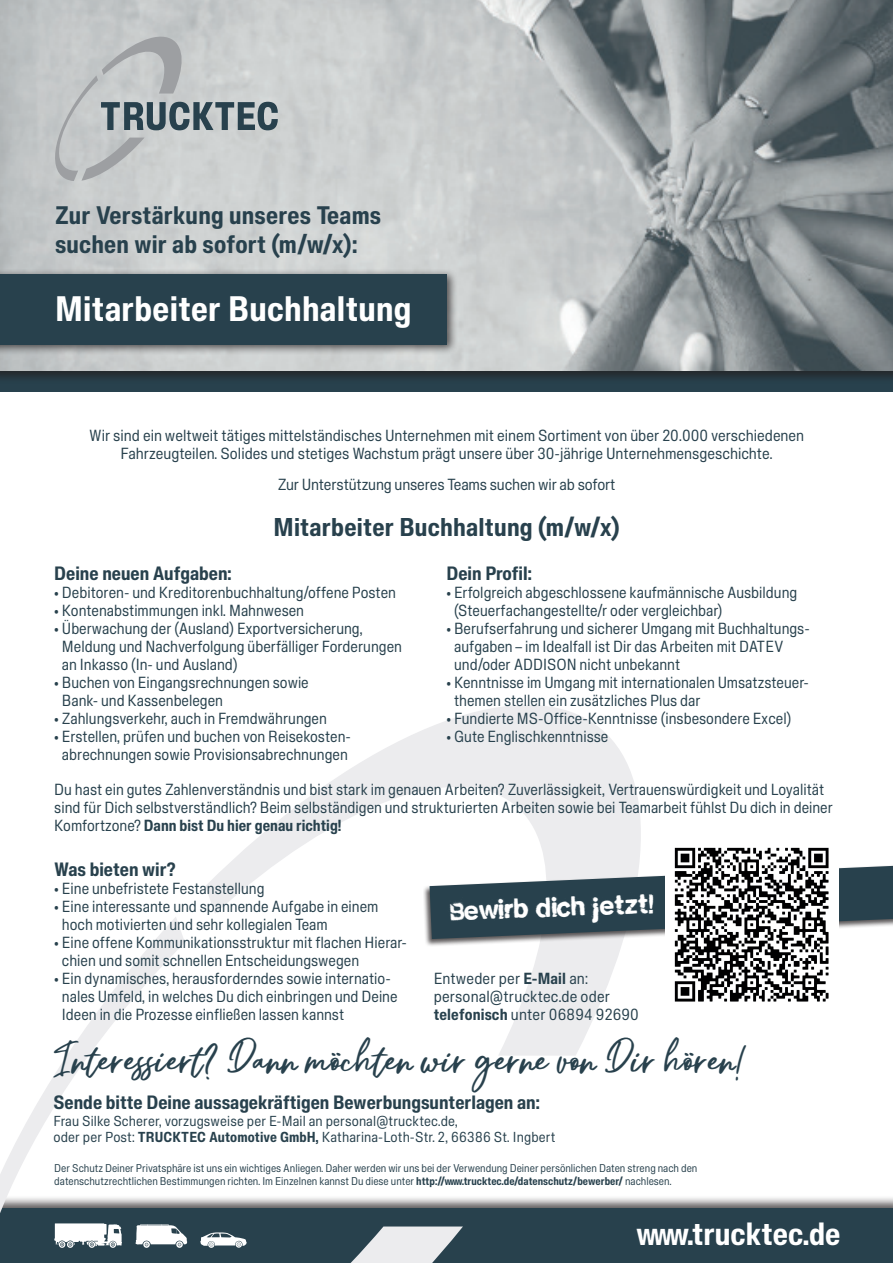
<style>
.page{position:relative;width:893px;height:1263px;background:#fff}
.page>*{position:absolute;margin:0;border:0;box-sizing:border-box;transform-origin:0 0}
.t1{font:700 33px "Slussen Condensed";letter-spacing:.01em;color:#fff}
.t2{font:700 30px "Slussen Condensed";color:#fff}
.t3{font:28.5px "cityburn";color:#fff}
.t4{font:25.5px "Christian Heedlay";letter-spacing:.01em;color:#28414d}
.t5{font:700 24px "Slussen Condensed";letter-spacing:.01em;color:#28414d}
.t6{font:700 23.7px/28.3px "Slussen Condensed";letter-spacing:.01em;color:#28414d}
.t7{font:700 18px "Slussen Condensed";color:#28414d}
.t8{font:15px/18px "Slussen Condensed";color:#28414d}
.t9{font:13.5px/16.2px "Slussen Condensed";letter-spacing:.01em;color:#28414d}
.t10{font:10.5px/12.6px "Slussen Condensed";color:#28414d}
.s1{font-weight:700}
</style>
<div class="page">
<div style="left:0;top:1195px;width:893px;height:68px;background:#231f20;opacity:.75"></div>
<div style="left:0;top:1209px;width:893px;height:54px;background:#28414d"></div>
<div style="left:0;top:349px;width:893px;height:42px;background:#28414d"></div>
<div style="left:0;top:0;width:893px;height:384px;background:#231f20;opacity:.75"></div>
<img style="left:0;top:0;width:893px;height:370px">
<svg style="left:0;top:705px;width:665px;height:558px"></svg>
<div style="left:0;top:269px;width:458px;height:87px;background:#231f20;opacity:.75"></div>
<div style="left:0;top:274px;width:446px;height:70px;background:#28414d"></div>
<div style="left:423px;top:861px;width:470px;height:86px;background:#231f20;opacity:.75"></div>
<svg style="left:430px;top:866px;width:463px;height:73px"></svg>
<img style="left:666px;top:847px;width:173px;height:155px">
<svg style="left:46px;top:31px;width:232px;height:150px;background:#b9bebf"></svg>
<svg style="left:200px;top:1232px;width:47px;height:16px"></svg>
<svg style="left:54px;top:1223px;width:68px;height:25px;background:#ccd1d4"></svg>
<svg style="left:136px;top:1224px;width:51px;height:24px"></svg>
<h3 class="t6" style="left:55px;top:199px;width:328px">Zur Verstärkung unseres Teams suchen wir ab sofort (m/w/x):</h3>
<h1 class="t1" style="left:55px;top:280px;width:358px">Mitarbeiter Buchhaltung</h1>
<p class="t8" style="left:89px;top:425px;width:717px;text-align:center">Wir sind ein weltweit tätiges mittelständisches Unternehmen mit einem Sortiment von über 20.000 verschiedenen<br>Fahrzeugteilen. Solides und stetiges Wachstum prägt unsere über 30-jährige Unternehmensgeschichte.</p>
<p class="t8" style="left:278px;top:474px;width:339px">Zur Unterstützung unseres Teams suchen wir ab sofort</p>
<h3 class="t5" style="left:273px;top:506px;width:348px">Mitarbeiter Buchhaltung (m/w/x)</h3>
<p class="t7" style="left:54px;top:557px;width:179px">Deine neuen Aufgaben:</p>
<p class="t8" style="left:54px;top:582px;width:343px">• Debitoren- und Kreditorenbuchhaltung/offene Posten</p>
<p class="t8" style="left:54px;top:600px;width:251px">• Kontenabstimmungen inkl. Mahnwesen</p>
<p class="t8" style="left:62px;top:618px;width:341px;text-indent:-8px">• Überwachung der (Ausland) Exportversicherung,<br>Meldung und Nachverfolgung überfälliger Forderungen an Inkasso (In- und Ausland)</p>
<p class="t8" style="left:62px;top:672px;width:248px;text-indent:-8px">• Buchen von Eingangsrechnungen sowie<br>Bank- und Kassenbelegen</p>
<p class="t8" style="left:54px;top:708px;width:274px">• Zahlungsverkehr, auch in Fremdwährungen</p>
<p class="t8" style="left:54px;top:726px;width:298px;text-align:center">• Erstellen, prüfen und buchen von Reisekosten&shy;abrechnungen sowie Provisionsabrechnungen</p>
<p class="t8" style="left:54px;top:779px;width:780px">Du hast ein gutes Zahlenverständnis und bist stark im genauen Arbeiten? Zuverlässigkeit, Vertrauenswürdigkeit und Loyalität sind für Dich selbstverständlich? Beim selbständigen und strukturierten Arbeiten sowie bei Teamarbeit fühlst Du dich in deiner<br>Komfortzone? <span class="s1">Dann bist Du hier genau richtig!</span></p>
<p class="t7" style="left:54px;top:854px;width:123px">Was bieten wir?</p>
<p class="t8" style="left:54px;top:879px;width:212px">• Eine unbefristete Festanstellung</p>
<p class="t8" style="left:62px;top:897px;width:318px;text-indent:-8px">• Eine interessante und spannende Aufgabe in einem hoch motivierten und sehr kollegialen Team</p>
<p class="t8" style="left:62px;top:933px;width:347px;text-indent:-8px">• Eine offene Kommunikationsstruktur mit flachen Hierar&shy;chien und somit schnellen Entscheidungswegen</p>
<p class="t8" style="left:62px;top:969px;width:337px;text-indent:-8px">• Ein dynamisches, herausforderndes sowie internatio&shy;nales Umfeld, in welches Du dich einbringen und Deine<br>Ideen in die Prozesse einfließen lassen kannst</p>
<p class="t7" style="left:446px;top:557px;width:87px">Dein Profil:</p>
<p class="t8" style="left:454px;top:582px;width:345px;text-indent:-8px">• Erfolgreich abgeschlossene kaufmännische Ausbildung (Steuerfachangestellte/r oder vergleichbar)</p>
<p class="t8" style="left:454px;top:618px;width:357px;text-indent:-8px">• Berufserfahrung und sicherer Umgang mit Buchhaltungs&shy;aufgaben – im Idealfall ist Dir das Arbeiten mit DATEV und/oder ADDISON nicht unbekannt</p>
<p class="t8" style="left:454px;top:672px;width:356px;text-indent:-8px">• Kenntnisse im Umgang mit internationalen Umsatzsteuer&shy;themen stellen ein zusätzliches Plus dar</p>
<p class="t8" style="left:446px;top:708px;width:346px">• Fundierte MS-Office-Kenntnisse (insbesondere Excel)</p>
<p class="t8" style="left:446px;top:726px;width:163px">• Gute Englischkenntnisse</p>
<h3 class="t3" style="left:448px;top:894px;width:207px;rotate:-2deg">Bewirb dich jetzt!</h3>
<p class="t8" style="left:434px;top:969px;width:207px">Entweder per <span class="s1">E-Mail</span> an: personal@trucktec.de oder <span class="s1">telefonisch</span> unter 06894 92690</p>
<h3 class="t4" style="left:54px;top:1047px;width:695px">Interessiert? Dann möchten wir gerne von Dir hören!</h3>
<p class="t7" style="left:54px;top:1087px;width:488px">Sende bitte Deine aussagekräftigen Bewerbungsunterlagen an:</p>
<p class="t9" style="left:54px;top:1111px;width:503px">Frau Silke Scherer, vorzugsweise per E-Mail an personal@trucktec.de,<br>oder per Post: <span class="s1">TRUCKTEC Automotive GmbH,</span> Katharina-Loth-Str. 2, 66386 St. Ingbert</p>
<p class="t10" style="left:54px;top:1161px;width:645px">Der Schutz Deiner Privatsphäre ist uns ein wichtiges Anliegen. Daher werden wir uns bei der Verwendung Deiner persönlichen Daten streng nach den datenschutzrechtlichen Bestimmungen richten. Im Einzelnen kannst Du diese unter <span class="s1">http://www.trucktec.de/datenschutz/bewerber/</span> nachlesen.</p>
<h2 class="t2" style="left:636px;top:1207px;width:206px">www.trucktec.de</h2>
</div>
